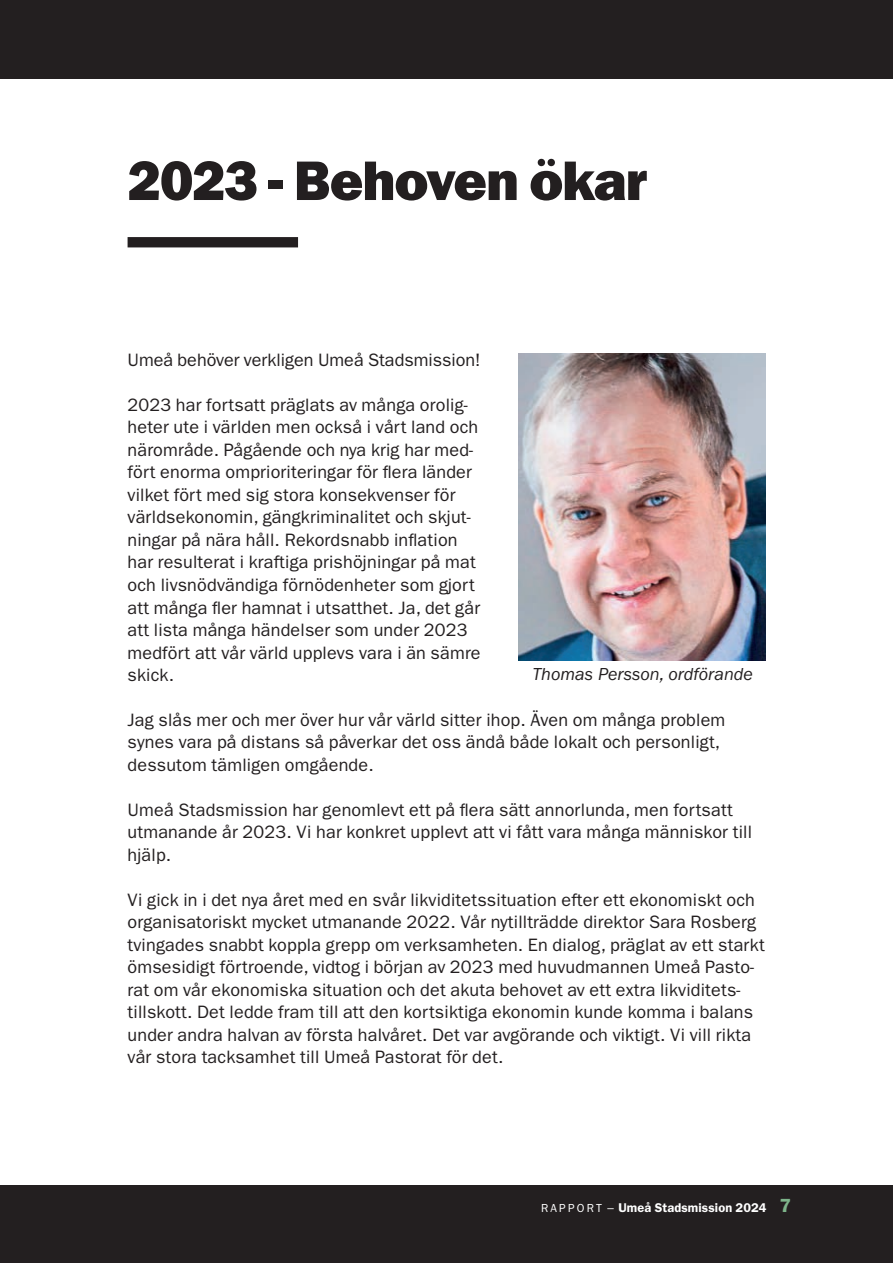
<style>
.page{position:relative;width:893px;height:1263px;background:#fff}
.page>*{position:absolute;margin:0;border:0;box-sizing:border-box;transform-origin:0 0}
.t1{font:55.95px "ITC Franklin Gothic Std Hvy";letter-spacing:-.02em;color:#231f20}
.t2{font:18px/22.5px "ITC Franklin Gothic Std";letter-spacing:.01em;color:#231f20}
.t3{font:italic 18px "ITC Franklin Gothic Std";color:#231f20}
.t4{font:600 12.75px "ITC Franklin Gothic Std";letter-spacing:.01em;color:#fff}
.s1{font-weight:400;font-size:11.7px}
.s2{font-weight:400}
.s3{font-size:19.05px;color:#7db48a}
</style>
<div class="page">
<div style="left:0;top:1186px;width:893px;height:77px;background:#231f20"></div>
<div style="left:0;top:0;width:893px;height:78px;background:#231f20"></div>
<div style="left:128px;top:237px;width:170px;height:10px;background:#231f20"></div>
<img style="left:519px;top:354px;width:246px;height:306px">
<h1 class="t1" style="left:128px;top:148px;width:521px">2023 - Behoven ökar</h1>
<p class="t2" style="left:128px;top:349px;width:355px">Umeå behöver verkligen Umeå Stadsmission!</p>
<p class="t2" style="left:128px;top:394px;width:355px">2023 har fortsatt präglats av många orolig&shy;heter ute i världen men också i vårt land och närområde. Pågående och nya krig har med&shy;fört enorma omprioriteringar för flera länder vilket fört med sig stora konsekvenser för världsekonomin, gängkriminalitet och skjut&shy;ningar på nära håll. Rekordsnabb inflation har resulterat i kraftiga prishöjningar på mat och livsnödvändiga förnödenheter som gjort att många fler hamnat i utsatthet. Ja, det går att lista många händelser som under 2023 medfört att vår värld upplevs vara i än sämre skick.</p>
<p class="t3" style="left:532px;top:664px;width:222px">Thomas Persson, ordförande</p>
<p class="t2" style="left:128px;top:708px;width:599px">Jag slås mer och mer över hur vår värld sitter ihop. Även om många problem synes vara på distans så påverkar det oss ändå både lokalt och personligt, dessutom tämligen omgående.</p>
<p class="t2" style="left:128px;top:798px;width:626px">Umeå Stadsmission har genomlevt ett på flera sätt annorlunda, men fortsatt utmanande år 2023. Vi har konkret upplevt att vi fått vara många människor till hjälp.</p>
<p class="t2" style="left:128px;top:888px;width:639px">Vi gick in i det nya året med en svår likviditetssituation efter ett ekonomiskt och organisatoriskt mycket utmanande 2022. Vår nytillträdde direktor Sara Rosberg tvingades snabbt koppla grepp om verksamheten. En dialog, präglat av ett starkt ömsesidigt förtroende, vidtog i början av 2023 med huvudmannen Umeå Pasto&shy;rat om vår ekonomiska situation och det akuta behovet av ett extra likviditets&shy;tillskott. Det ledde fram till att den kortsiktiga ekonomin kunde komma i balans under andra halvan av första halvåret. Det var avgörande och viktigt. Vi vill rikta vår stora tacksamhet till Umeå Pastorat för det.</p>
<p class="t4" style="left:541px;top:1200px;width:251px"><span class="s1">R A P P O R T</span> <span class="s2">–</span> Umeå Stadsmission 2024 <span class="s3">7</span></p>
</div>
